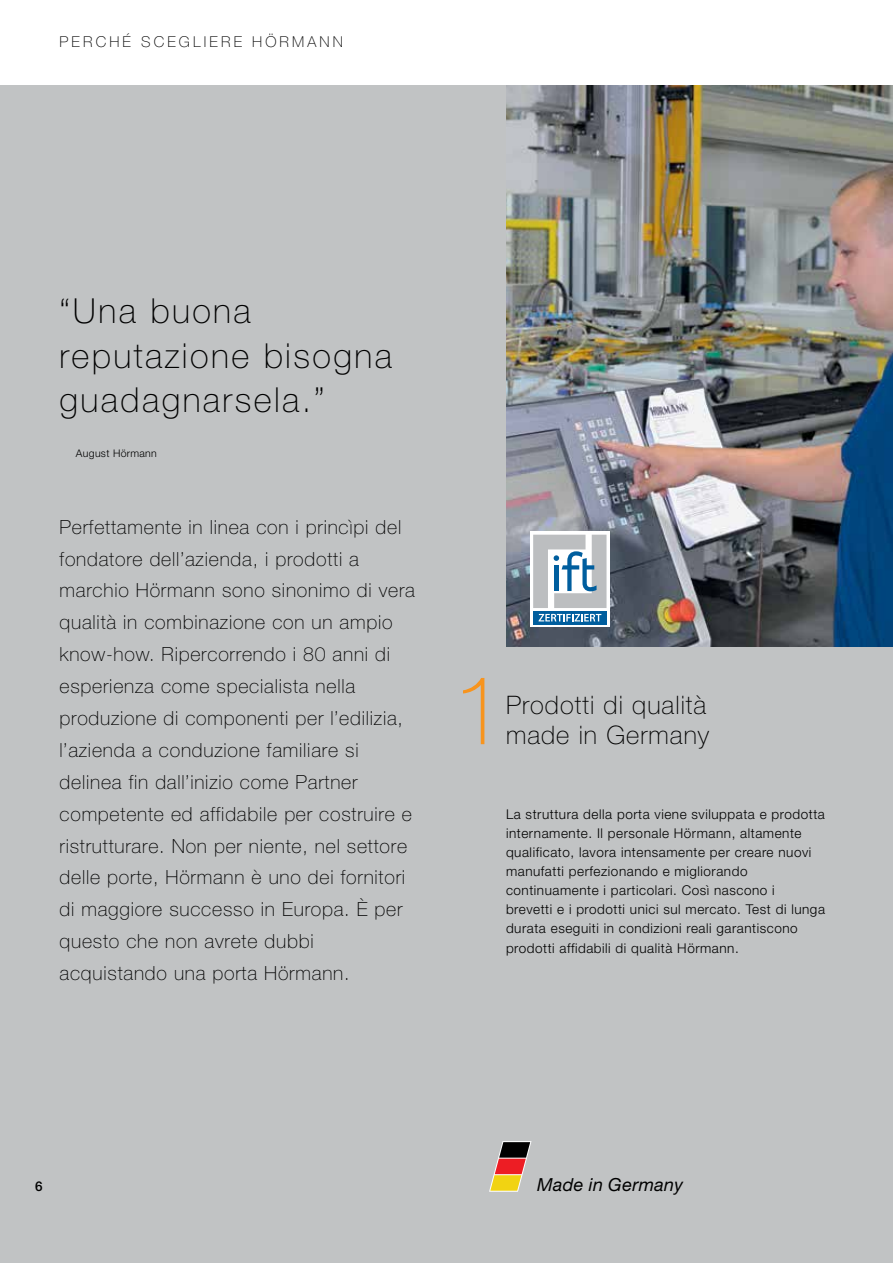
<style>
.page{position:relative;width:893px;height:1263px;background:#fff}
.page>*{position:absolute;margin:0;border:0;box-sizing:border-box;transform-origin:0 0}
.t1{font:100 96px "Hoermann Helvetica Neue";color:#f7941e}
.t2{font:100 34.5px/44.7px "Hoermann Helvetica Neue";letter-spacing:.07em;color:#000}
.t3{font:100 25.5px/29.7px "Hoermann Helvetica Neue";letter-spacing:.04em;color:#000}
.t4{font:100 19.5px/32px "Hoermann Helvetica Neue";letter-spacing:.04em;color:#000}
.t5{font:italic 18px "Hoermann Helvetica Neue";letter-spacing:.02em;color:#000}
.t6{font:100 15px "Hoermann Helvetica Neue";letter-spacing:.21em;color:#000}
.t7{font:300 13.5px/19.2px "Hoermann Helvetica Neue";letter-spacing:.04em;color:#000}
.t8{font:500 13.5px "Hoermann Helvetica Neue";color:#000}
.t9{font:300 10.5px "Hoermann Helvetica Neue";letter-spacing:.03em;color:#000}
</style>
<div class="page">
<div style="left:0;top:85px;width:893px;height:1178px;background:#c1c3c4"></div>
<img style="left:506px;top:85px;width:387px;height:561px">
<svg style="left:530px;top:531px;width:80px;height:96px"></svg>
<svg style="left:533px;top:535px;width:73px;height:73px"></svg>
<svg style="left:533px;top:611px;width:73px;height:13px"></svg>
<svg style="left:539px;top:614px;width:62px;height:7px"></svg>
<svg style="left:489px;top:1141px;width:42px;height:51px"></svg>
<p class="t6" style="left:60px;top:31px;width:285px">PERCHÉ SCEGLIERE HÖRMANN</p>
<h2 class="t2" style="left:60px;top:286px;width:334px">“Una buona reputazione bisogna guadagnarsela.”</h2>
<p class="t9" style="left:76px;top:446px;width:82px">August Hörmann</p>
<p class="t4" style="left:60px;top:509px;width:357px">Perfettamente in linea con i princìpi del fondatore dell’azienda, i prodotti a marchio Hörmann sono sinonimo di vera qualità in combinazione con un ampio know-how. Ripercorrendo i 80 anni di esperienza come specialista nella produzione di componenti per l’edilizia, l’azienda a conduzione familiare si delinea fin dall’inizio come Partner competente ed affidabile per costruire e ristrutturare. Non per niente, nel settore delle porte, Hörmann è uno dei fornitori di maggiore successo in Europa. È per questo che non avrete dubbi acquistando una porta Hörmann.</p>
<h1 class="t1" style="left:453px;top:642px;width:55px">1</h1>
<h3 class="t3" style="left:506px;top:689px;width:205px">Prodotti di qualità made in Germany</h3>
<p class="t7" style="left:506px;top:803px;width:320px">La struttura della porta viene sviluppata e prodotta internamente. Il personale Hörmann, altamente qualificato, lavora intensamente per creare nuovi manufatti perfezionando e migliorando continuamente i particolari. Così nascono i<br>brevetti e i prodotti unici sul mercato. Test di lunga durata eseguiti in condizioni reali garantiscono prodotti affidabili di qualità Hörmann.</p>
<p class="t8" style="left:35px;top:1176px;width:9px">6</p>
<p class="t5" style="left:537px;top:1171px;width:148px">Made in Germany</p>
</div>
